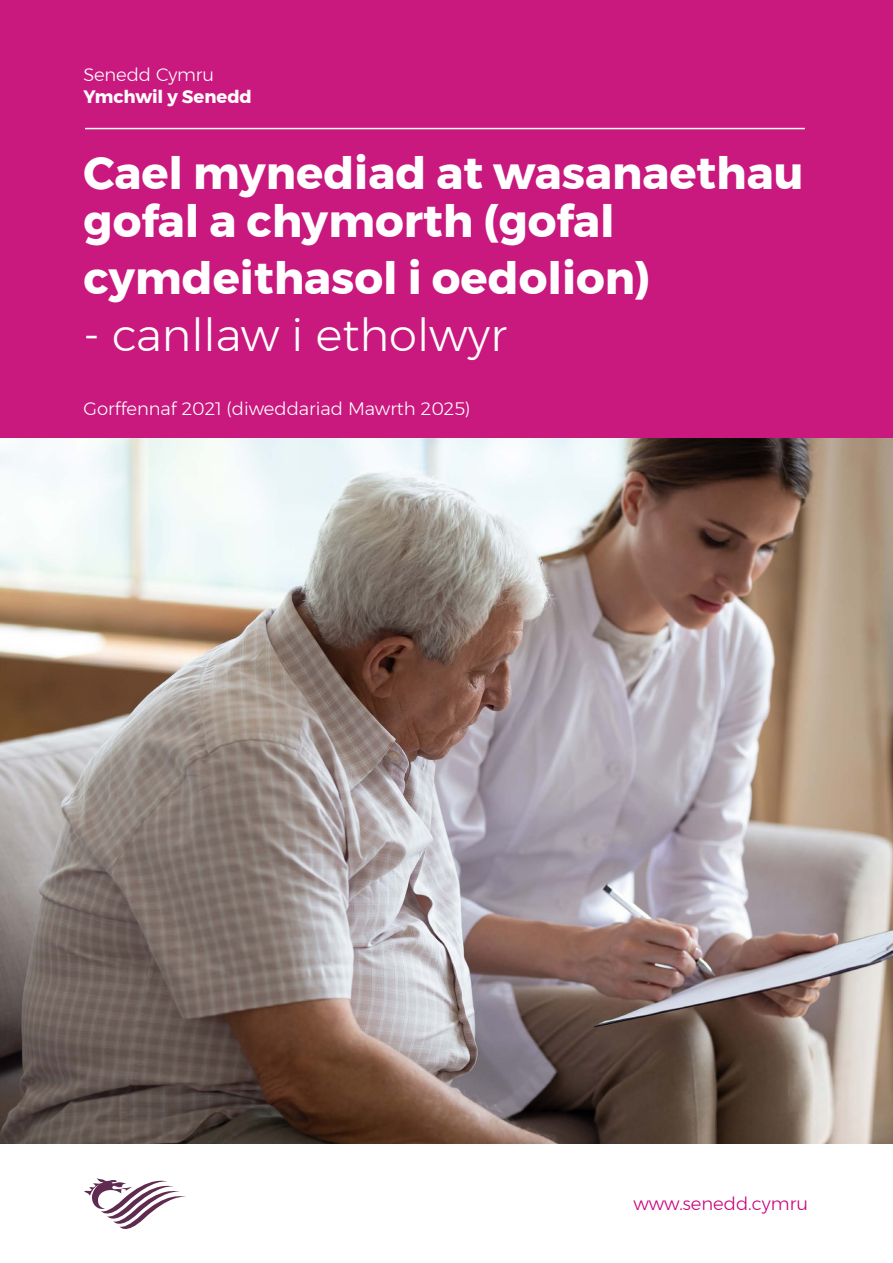
<style>
.page{position:relative;width:893px;height:1263px;background:#fff}
.page>*{position:absolute;margin:0;border:0;box-sizing:border-box;transform-origin:0 0}
.t1{font:700 45px/48px "Montserrat";color:#fff}
.t2{font:300 45px "Montserrat";color:#fff}
.t3{font:300 18px "Montserrat";color:#fff}
.t4{font:300 18px "Montserrat";color:#cc007b}
.t5{font:700 18px "Montserrat";letter-spacing:-.005em;color:#fff}
</style>
<div class="page">
<div style="left:0;top:0;width:893px;height:1144px;background:#c9187e"></div>
<hr style="left:85px;top:128px;width:720px;height:1px;background:#fff">
<svg style="left:84px;top:1178px;width:102px;height:51px"></svg>
<img style="left:0;top:438px;width:893px;height:706px">
<p class="t3" style="left:84px;top:61px;width:132px">Senedd Cymru</p>
<p class="t5" style="left:84px;top:82px;width:170px">Ymchwil y Senedd</p>
<p class="t1" style="left:84px;top:149px;width:722px">Cael mynediad at wasanaethau gofal a chymorth (gofal</p>
<p class="t1" style="left:84px;top:254px;width:569px">cymdeithasol i oedolion)</p>
<p class="t2" style="left:84px;top:301px;width:425px">- canllaw i etholwyr</p>
<p class="t3" style="left:84px;top:395px;width:388px">Gorffennaf 2021 (diweddariad Mawrth 2025)</p>
<p class="t4" style="left:633px;top:1190px;width:176px">www.senedd.cymru</p>
</div>
